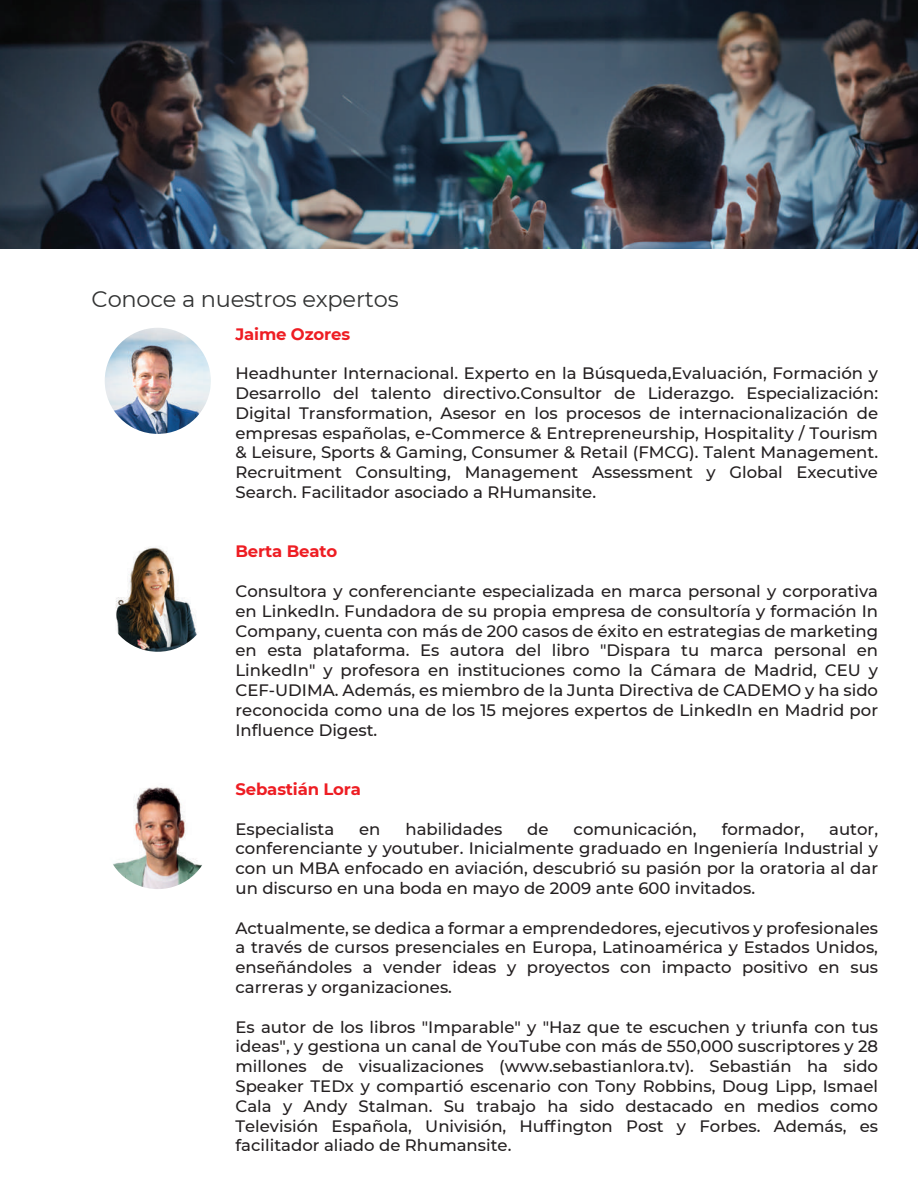
<style>
.page{position:relative;width:918px;height:1188px;background:#fff}
.page>*{position:absolute;margin:0;border:0;box-sizing:border-box;transform-origin:0 0}
.t1{font:22.5px "Montserrat";letter-spacing:-.01em;color:#323333}
.t2{font:500 16.5px/19.8px "Montserrat";color:#231f20;text-align:justify}
.t3{font:700 16.5px "Montserrat";letter-spacing:-.01em;color:#ee1d23}
</style>
<div class="page">
<img style="left:105px;top:328px;width:106px;height:106px;border-radius:53px">
<img style="left:0;top:0;width:918px;height:249px">
<img style="left:105px;top:546px;width:106px;height:106px;border-radius:53px">
<img style="left:105px;top:783px;width:106px;height:106px;border-radius:53px">
<h1 class="t1" style="left:92px;top:283px;width:309px">Conoce a nuestros expertos</h1>
<p class="t3" style="left:236px;top:322px;width:116px">Jaime Ozores</p>
<p class="t2" style="left:236px;top:363px;width:644px">Headhunter Internacional. Experto en la Búsqueda,Evaluación, Formación y Desarrollo del talento directivo.Consultor de Liderazgo. Especialización:<br>Digital Transformation, Asesor en los procesos de internacionalización de empresas españolas, e-Commerce &amp; Entrepreneurship, Hospitality / Tourism &amp; Leisure, Sports &amp; Gaming, Consumer &amp; Retail (FMCG). Talent Management.<br>Recruitment Consulting, Management Assessment y Global Executive Search. Facilitador asociado a RHumansite.</p>
<p class="t3" style="left:236px;top:540px;width:103px">Berta Beato</p>
<p class="t2" style="left:236px;top:581px;width:644px">Consultora y conferenciante especializada en marca personal y corporativa en LinkedIn. Fundadora de su propia empresa de consultoría y formación In Company, cuenta con más de 200 casos de éxito en estrategias de marketing en esta plataforma. Es autora del libro "Dispara tu marca personal en LinkedIn" y profesora en instituciones como la Cámara de Madrid, CEU y CEF-UDIMA. Además, es miembro de la Junta Directiva de CADEMO y ha sido reconocida como una de los 15 mejores expertos de LinkedIn en Madrid por Influence Digest.</p>
<p class="t3" style="left:236px;top:777px;width:127px">Sebastián Lora</p>
<p class="t2" style="left:236px;top:818px;width:100px">Especialista</p>
<p class="t2" style="left:359px;top:818px;width:23px">en</p>
<p class="t2" style="left:405px;top:818px;width:98px">habilidades</p>
<p class="t2" style="left:527px;top:818px;width:23px">de</p>
<p class="t2" style="left:574px;top:818px;width:125px">comunicación,</p>
<p class="t2" style="left:722px;top:818px;width:84px">formador,</p>
<p class="t2" style="left:236px;top:818px;width:644px;text-indent:594px">autor, conferenciante y youtuber. Inicialmente graduado en Ingeniería Industrial y con un MBA enfocado en aviación, descubrió su pasión por la oratoria al dar un discurso en una boda en mayo de 2009 ante 600 invitados.</p>
<p class="t2" style="left:236px;top:917px;width:644px">Actualmente, se dedica a formar a emprendedores, ejecutivos y profesionales a través de cursos presenciales en Europa, Latinoamérica y Estados Unidos, enseñándoles a vender ideas y proyectos con impacto positivo en sus carreras y organizaciones.</p>
<p class="t2" style="left:236px;top:1016px;width:644px">Es autor de los libros "Imparable" y "Haz que te escuchen y triunfa con tus ideas", y gestiona un canal de YouTube con más de 550,000 suscriptores y 28 millones de visualizaciones (www.sebastianlora.tv). Sebastián ha sido Speaker TEDx y compartió escenario con Tony Robbins, Doug Lipp, Ismael Cala y Andy Stalman. Su trabajo ha sido destacado en medios como Televisión Española, Univisión, Huffington Post y Forbes. Además, es facilitador aliado de Rhumansite.</p>
</div>
